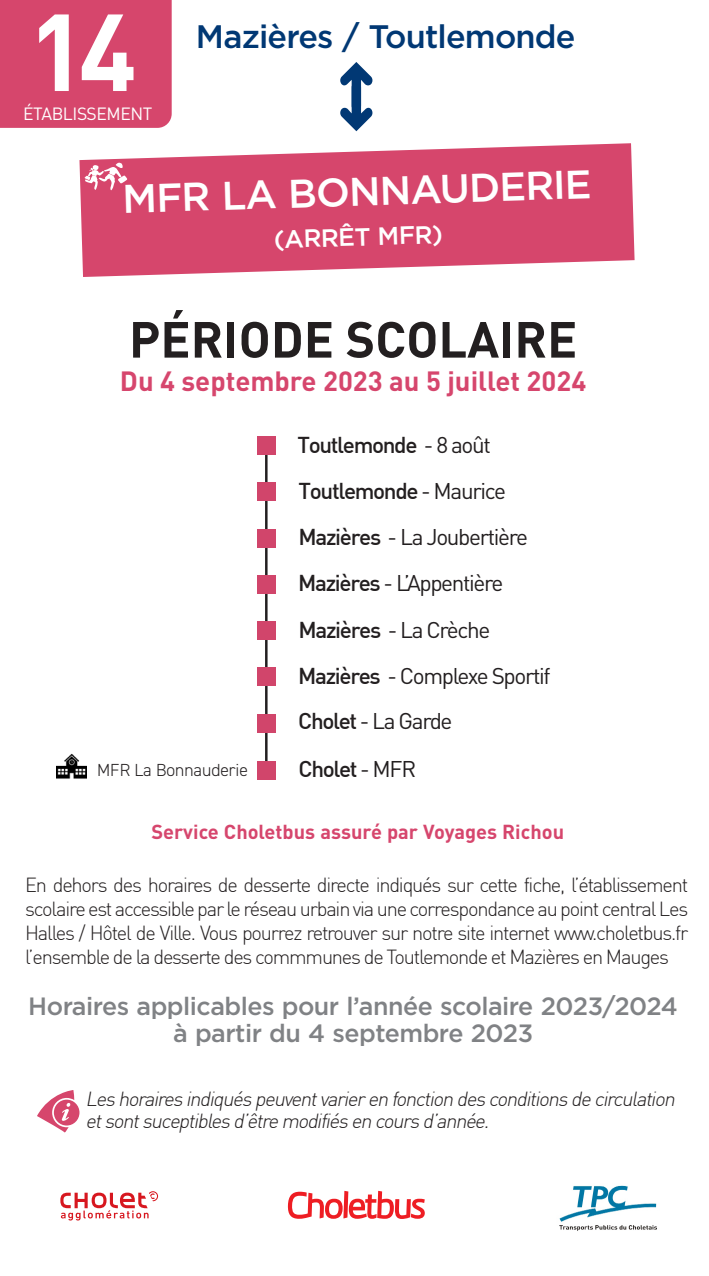
<style>
.page{position:relative;width:709px;height:1276px;background:#fff}
.page>*{position:absolute;margin:0;border:0;box-sizing:border-box;transform-origin:0 0}
.Normal_e{font:700 107.5px "DIN";color:#fff}
.t1{font:700 50px "DIN";color:#231f20}
.Normal_e-2{font:500 40px "Gotham";color:#fff}
.Normal_e-3{font:500 32.5px "Gotham";letter-spacing:-.025em;color:#013874}
.t2{font:700 27.5px "DIN";color:#d6466d}
.Normal_e-4{font:500 25px "Gotham";letter-spacing:-.02em;color:#808285}
.Normal_e-5{font:500 25px "Gotham";color:#fff}
.t3{font:22.5px "DIN";letter-spacing:-.06em;color:#231f20}
.t4{font:500 22.5px "DIN";letter-spacing:-.06em;color:#231f20}
.t5{font:300 20px/24px "DIN";letter-spacing:-.06em;color:#231f20;text-align:justify}
.Normal_e-6{font:italic 300 20px "DIN";color:#231f20}
.Normal_e-7{font:700 20px "DIN";color:#d6466d}
.t6{font:300 17.5px "DIN2014";color:#231f20}
.Normal_e-8{font:17.5px "DIN";letter-spacing:-.025em;color:#fff}
.s1{font-weight:400}
.s2{font-weight:500}
</style>
<div class="page">
<svg style="left:79px;top:143px;width:555px;height:134px;background:#db5e7f"></svg>
<div style="left:0;top:0;width:172px;height:128px;background:#d6466c"></div>
<svg style="left:340px;top:62px;width:32px;height:69px"></svg>
<svg style="left:85px;top:162px;width:42px;height:28px"></svg>
<svg style="left:37px;top:1090px;width:42px;height:42px"></svg>
<svg style="left:60px;top:1191px;width:98px;height:29px"></svg>
<img style="left:559px;top:1185px;width:98px;height:46px">
<svg style="left:287px;top:1190px;width:138px;height:29px"></svg>
<hr style="left:265px;top:446px;width:2px;height:324px;background:#231f20">
<div style="left:257px;top:714px;width:18px;height:18px;background:#d1456b"></div>
<div style="left:257px;top:483px;width:18px;height:18px;background:#d1456b"></div>
<div style="left:257px;top:761px;width:18px;height:18px;background:#d1456b"></div>
<div style="left:257px;top:668px;width:18px;height:18px;background:#d1456b"></div>
<div style="left:257px;top:529px;width:18px;height:18px;background:#d1456b"></div>
<div style="left:257px;top:621px;width:18px;height:18px;background:#d1456b"></div>
<div style="left:257px;top:437px;width:18px;height:18px;background:#d1456b"></div>
<div style="left:257px;top:575px;width:18px;height:18px;background:#d1456b"></div>
<img style="left:57px;top:753px;width:30px;height:26px">
<p class="Normal_e" style="left:28px;top:-18px;width:110px">14</p>
<p class="Normal_e-8" style="left:23px;top:102px;width:131px">ÉTABLISSEMENT</p>
<p class="Normal_e-3" style="left:196px;top:15px;width:381px">Mazières / Toutlemonde</p>
<p class="Normal_e-2" style="left:122px;top:173px;width:471px;rotate:-2deg">MFR LA BONNAUDERIE</p>
<p class="Normal_e-5" style="left:273px;top:223px;width:171px;rotate:-2deg">(ARRÊT MFR)</p>
<p class="t1" style="left:129px;top:307px;width:450px">PÉRIODE SCOLAIRE</p>
<p class="t2" style="left:120px;top:363px;width:468px">Du 4 septembre 2023 au 5 juillet 2024</p>
<p class="t4" style="left:297px;top:431px;width:195px">Toutlemonde <span class="s1">- 8 août</span></p>
<p class="t4" style="left:298px;top:476px;width:209px">Toutlemonde <span class="s1">- Maurice</span></p>
<p class="t3" style="left:298px;top:523px;width:231px"><span class="s2">Mazières</span> - La Joubertière</p>
<p class="t3" style="left:298px;top:569px;width:207px"><span class="s2">Mazières</span> - L’Appentière</p>
<p class="t6" style="left:97px;top:759px;width:152px">MFR La Bonnauderie</p>
<p class="t3" style="left:298px;top:615px;width:193px"><span class="s2">Mazières</span> - La Crèche</p>
<p class="t3" style="left:298px;top:662px;width:254px"><span class="s2">Mazières</span> - Complexe Sportif</p>
<p class="t3" style="left:298px;top:707px;width:156px"><span class="s2">Cholet</span> - La Garde</p>
<p class="t4" style="left:298px;top:755px;width:119px">Cholet <span class="s1">- MFR</span></p>
<p class="Normal_e-7" style="left:151px;top:819px;width:414px">Service Choletbus assuré par Voyages Richou</p>
<p class="t5" style="left:25px;top:873px;width:664px">En dehors des horaires de desserte directe indiqués sur cette fiche, l’établissement scolaire est accessible par le réseau urbain via une correspondance au point central Les Halles / Hôtel de Ville. Vous pourrez retrouver sur notre site internet www.choletbus.fr l’ensemble de la desserte des commmunes de Toutlemonde et Mazières en Mauges</p>
<p class="Normal_e-4" style="left:28px;top:989px;width:651px">Horaires applicables pour l’année scolaire 2023/2024</p>
<p class="Normal_e-4" style="left:173px;top:1017px;width:361px">à partir du 4 septembre 2023</p>
<p class="Normal_e-6" style="left:86px;top:1086px;width:595px">Leshorairesindiquéspeuventvarierenfonctiondesconditionsdecirculation</p>
<p class="Normal_e-6" style="left:86px;top:1109px;width:409px">etsontsuceptiblesd’êtremodifiésencoursd’année.</p>
</div>
